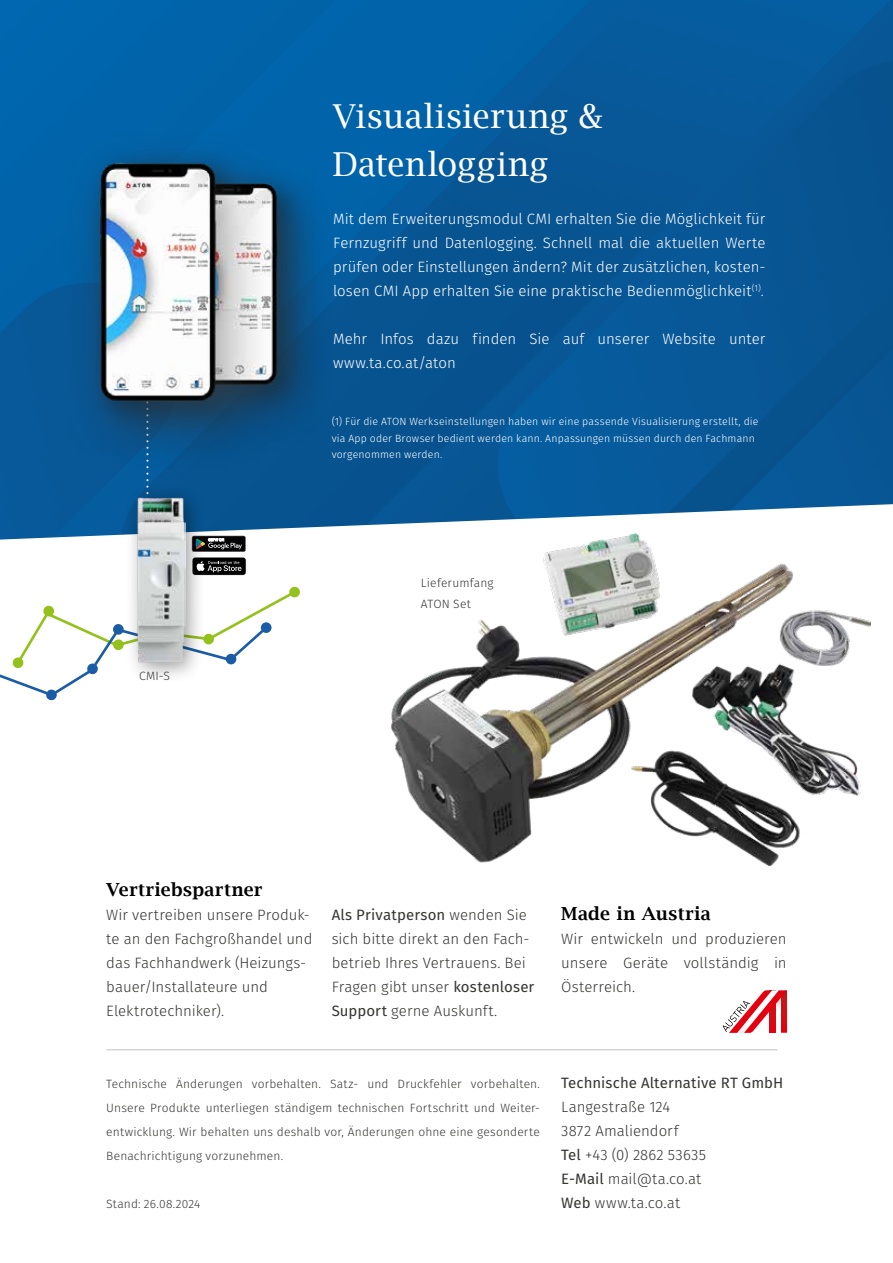
<style>
.page{position:relative;width:893px;height:1263px;background:#fff}
.page>*{position:absolute;margin:0;border:0;box-sizing:border-box;transform-origin:0 0}
.t1{font:33px/48px "Lucida Bright";letter-spacing:.01em;color:#fff}
.t2{font:600 18px "Lucida Bright";letter-spacing:.025em;color:#000}
.t3{font:300 15px/24px "Fira Sans";color:#353534}
.t4{font:300 15px/24px "Fira Sans";color:#fff;text-align:justify}
.t5{font:15px "Fira Sans";letter-spacing:.005em;color:#353534}
.t6{font:300 12px/24px "Fira Sans";letter-spacing:.01em;color:#353534;text-align:justify}
.t7{font:300 10.5px/16.5px "Fira Sans";letter-spacing:.015em;color:#fff}
.s1{font-weight:400}
</style>
<div class="page">
<img style="left:0;top:0;width:893px;height:539px">
<svg style="left:0;top:586px;width:300px;height:115px"></svg>
<div style="left:226px;top:654px;width:10px;height:10px;background:#1a5ca6;border-radius:50%"></div>
<div style="left:261px;top:622px;width:11px;height:11px;background:#1a5ca6;border-radius:50%"></div>
<img style="left:392px;top:534px;width:478px;height:332px">
<div style="left:124px;top:484px;width:83px;height:199px;background:#000;opacity:.42"></div>
<img style="left:136px;top:497px;width:50px;height:165px">
<svg style="left:192px;top:536px;width:54px;height:39px"></svg>
<hr style="left:106px;top:1049px;width:671px;height:1px;background:#c5c6c6">
<div style="left:63px;top:130px;width:279px;height:349px;background:#000;opacity:.5"></div>
<img style="left:62px;top:107px;width:253px;height:346px">
<svg style="left:723px;top:990px;width:64px;height:43px"></svg>
<h1 class="t1" style="left:333px;top:92px;width:271px">Visualisierung &amp;<br>Datenlogging</h1>
<p class="t4" style="left:333px;top:206px;width:434px">Mit dem Erweiterungsmodul CMI erhalten Sie die Möglichkeit für Fernzugriff und Datenlogging. Schnell mal die aktuellen Werte prüfen oder Einstellungen ändern? Mit der zusätzlichen, kosten&shy;losen CMI App erhalten Sie eine praktische Bedienmöglichkeit<sup>(1)</sup>.</p>
<p class="t4" style="left:333px;top:326px;width:434px">Mehr Infos dazu finden Sie auf unserer Website unter www.ta.co.at/aton</p>
<p class="t7" style="left:332px;top:413px;width:428px">(1) Für die ATON Werkseinstellungen haben wir eine passende Visualisierung erstellt, die via App oder Browser bedient werden kann. Anpassungen müssen durch den Fachmann vorgenommen werden.</p>
<p class="t6" style="left:139px;top:663px;width:32px">CMI-S</p>
<p class="t6" style="left:421px;top:573px;width:74px;line-height:21px">Lieferumfang<br>ATON Set</p>
<p class="t2" style="left:106px;top:879px;width:158px">Vertriebspartner</p>
<p class="t3" style="left:106px;top:902px;width:208px">Wir vertreiben unsere Produk&shy;te an den Fachgroßhandel und das Fachhandwerk (Heizungs&shy;bauer/Installateure und<br>Elektrotechniker).</p>
<p class="t3" style="left:332px;top:902px;width:204px"><span class="s1">Als Privatperson</span> wenden Sie sich bitte direkt an den Fach&shy;betrieb Ihres Vertrauens. Bei<br>Fragen gibt unser <span class="s1">kostenloser<br>Support</span> gerne Auskunft.</p>
<p class="t2" style="left:561px;top:903px;width:151px">Made in Austria</p>
<p class="t3" style="left:561px;top:926px;width:227px;text-align:justify">Wir entwickeln und produzieren unsere Geräte vollständig in Österreich.</p>
<p class="t6" style="left:106px;top:1071px;width:435px">Technische Änderungen vorbehalten. Satz- und Druckfehler vorbehalten.<br>Unsere Produkte unterliegen ständigem technischen Fortschritt und Weiter&shy;entwicklung. Wir behalten uns deshalb vor, Änderungen ohne eine gesonderte Benachrichtigung vorzunehmen.</p>
<p class="t6" style="left:106px;top:1191px;width:96px">Stand: 26.08.2024</p>
<p class="t5" style="left:561px;top:1071px;width:224px">Technische Alternative RT GmbH</p>
<p class="t3" style="left:561px;top:1094px;width:146px">Langestraße 124<br>3872 Amaliendorf<br><span class="s1">Tel</span> +43 (0) 2862 53635<br><span class="s1">E-Mail</span> mail@ta.co.at<br><span class="s1">Web</span> www.ta.co.at</p>
</div>
